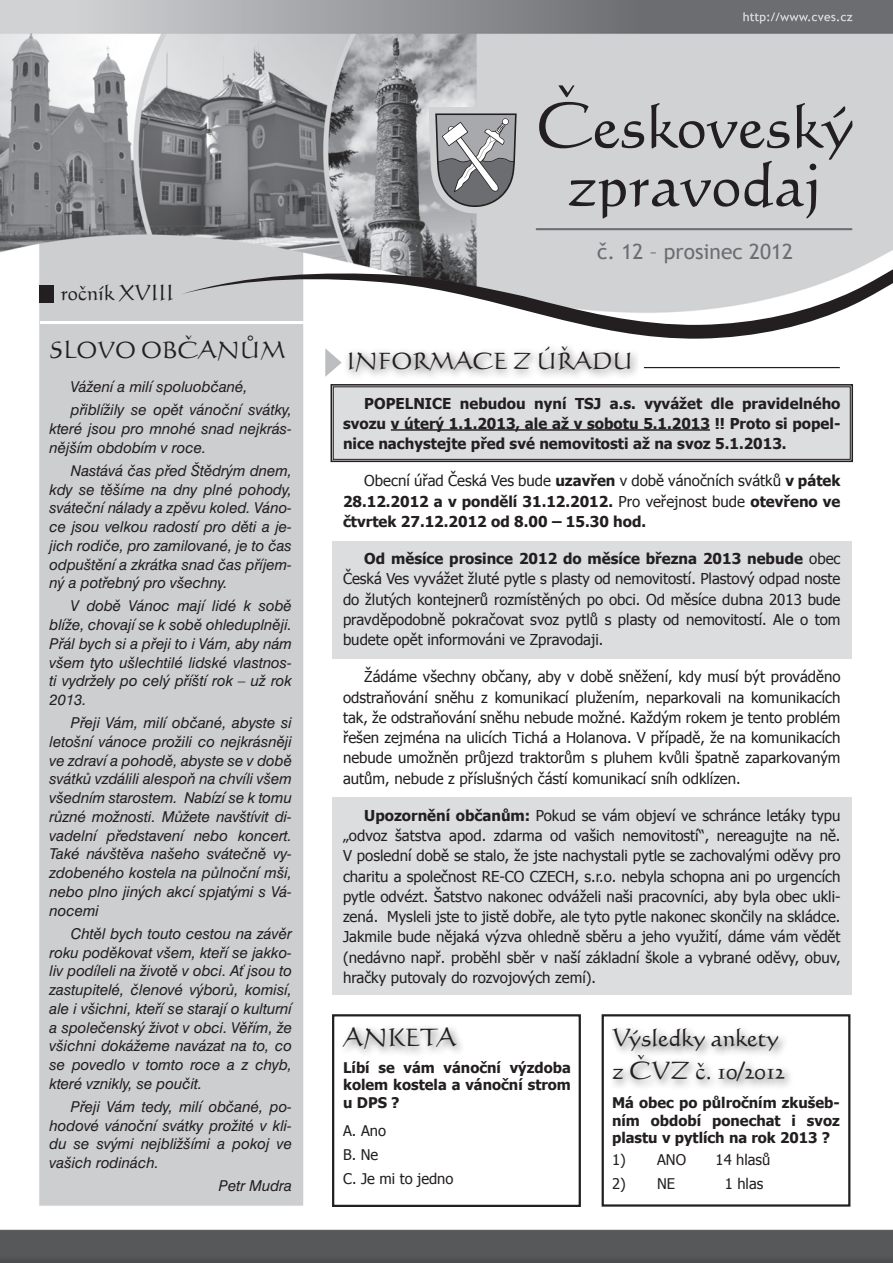
<style>
.page{position:relative;width:893px;height:1263px;background:#fff}
.page>*{position:absolute;margin:0;border:0;box-sizing:border-box;transform-origin:0 0}
.velky_nadpis{font:24px/33px "Calligraphic 421 AT Roman B";color:#231f20}
.velky_nadpis-2{font:22.5px "Calligraphic 421 AT Roman B";color:#231f20}
.t1{font:21px "Trebuchet MS";color:#6c6d70}
.t2{font:21px "Calligraphic 421 AT Roman B";color:#231f20}
.slovo_obcanum{font:15px/18.8px "Swiss 721 AT Italic";color:#231f20;text-align:justify}
.text{font:15px/20.2px "Tahoma";color:#231f20;text-align:justify}
.text-2{font:700 15px/20.2px "Tahoma";color:#231f20;text-align:justify}
.text_zmenseny{font:700 14.7px/17.1px "Tahoma";color:#231f20;text-align:justify}
.text_zmenseny-2{font:14.7px "Tahoma";color:#231f20}
.s1{font-weight:400}
.s2{font-weight:700}
</style>
<div class="page">
<img style="left:0;top:0;width:893px;height:1207px">
<div style="left:40px;top:285px;width:14px;height:17px;background:#231f20"></div>
<svg style="left:429px;top:107px;width:94px;height:112px;background:#a4a5a7"></svg>
<hr style="left:536px;top:228px;width:316px;height:2px;background:#6c6d70">
<svg style="left:539px;top:85px;width:313px;height:134px;background:#b9babc"></svg>
<svg style="left:182px;top:262px;width:711px;height:78px"></svg>
<hr style="left:40px;top:321px;width:264px;height:3px;background:#fff">
<svg style="left:743px;top:12px;width:109px;height:12px"></svg>
<img style="left:0;top:1229px;width:893px;height:34px">
<div style="left:332px;top:542px;width:519px;height:117px;background:#dcdddf"></div>
<div style="left:332px;top:797px;width:519px;height:197px;background:#dcdddf"></div>
<svg style="left:330px;top:383px;width:524px;height:80px;background:#d2d3d4"></svg>
<div style="left:333px;top:387px;width:517px;height:73px;border:1px solid #231f20"></div>
<div style="left:343px;top:341px;width:296px;height:40px;background:#231f20;opacity:.75"></div>
<hr style="left:391px;top:429px;width:319px;height:2px;background:#231f20">
<svg style="left:325px;top:348px;width:17px;height:29px"></svg>
<hr style="left:644px;top:367px;width:196px;height:1px;background:#231f20">
<div style="left:333px;top:1015px;width:247px;height:191px;background:#fff"></div>
<div style="left:332px;top:1014px;width:249px;height:193px;border:2px solid #231f20"></div>
<div style="left:603px;top:1015px;width:246px;height:190px;background:#fff"></div>
<div style="left:602px;top:1014px;width:248px;height:192px;border:2px solid #231f20"></div>
<div style="left:607px;top:1023px;width:186px;height:68px;background:#231f20;opacity:.75"></div>
<div style="left:338px;top:1022px;width:127px;height:36px;background:#231f20;opacity:.75"></div>
<p class="t2" style="left:61px;top:279px;width:114px">ročník XVIII</p>
<p class="t1" style="left:597px;top:239px;width:198px">č. 12 – prosinec 2012</p>
<p class="velky_nadpis-2" style="left:50px;top:335px;width:237px">SLOVO OBČANŮM</p>
<p class="velky_nadpis-2" style="left:347px;top:346px;width:288px">INFORMACE Z ÚŘADU</p>
<p class="slovo_obcanum" style="left:71px;top:378px;width:178px">Vážení a milí spoluobčané,</p>
<p class="slovo_obcanum" style="left:50px;top:401px;width:244px;text-indent:21px">přiblížily se opět vánoční svátky, které jsou pro mnohé snad nejkrás&shy;nějším obdobím v roce.</p>
<p class="slovo_obcanum" style="left:50px;top:461px;width:244px;text-indent:21px">Nastává čas před Štědrým dnem, kdy se těšíme na dny plné pohody, sváteční nálady a zpěvu koled. Váno&shy;ce jsou velkou radostí pro děti a je&shy;jich rodiče, pro zamilované, je to čas odpuštění a zkrátka snad čas příjem&shy;ný a potřebný pro všechny.</p>
<p class="slovo_obcanum" style="left:50px;top:597px;width:244px;text-indent:21px">V době Vánoc mají lidé k sobě blíže, chovají se k sobě ohleduplněji.<br>Přál bych si a přeji to i Vám, aby nám všem tyto ušlechtilé lidské vlastnos&shy;ti vydržely po celý příští rok – už rok 2013.</p>
<p class="slovo_obcanum" style="left:50px;top:713px;width:244px;text-indent:21px">Přeji Vám, milí občané, abyste si letošní vánoce prožili co nejkrásněji ve zdraví a pohodě, abyste se v době svátků vzdálili alespoň na chvíli všem všedním starostem. Nabízí se k tomu různé možnosti. Můžete navštívit di&shy;vadelní představení nebo koncert.<br>Také návštěva našeho svátečně vy&shy;zdobeného kostela na půlnoční mši, nebo plno jiných akcí spjatými s Vá&shy;nocemi</p>
<p class="slovo_obcanum" style="left:50px;top:924px;width:244px;text-indent:21px">Chtěl bych touto cestou na závěr roku poděkovat všem, kteří se jakko&shy;liv podíleli na životě v obci. Ať jsou to zastupitelé, členové výborů, komisí, ale i všichni, kteří se starají o kulturní a společenský život v obci. Věřím, že všichni dokážeme navázat na to, co se povedlo v tomto roce a z chyb, které vznikly, se poučit.</p>
<p class="slovo_obcanum" style="left:50px;top:1097px;width:244px;text-indent:21px">Přeji Vám tedy, milí občané, po&shy;hodové vánoční svátky prožité v kli&shy;du se svými nejbližšími a pokoj ve vašich rodinách.</p>
<p class="slovo_obcanum" style="left:219px;top:1176px;width:75px">Petr Mudra</p>
<p class="text-2" style="left:343px;top:392px;width:499px;text-indent:21px">POPELNICE nebudou nyní TSJ a.s. vyvážet dle pravidelného svozu v úterý 1.1.2013, ale až v sobotu 5.1.2013 !! Proto si popel&shy;nice nachystejte před své nemovitosti až na svoz 5.1.2013.</p>
<p class="text-2" style="left:343px;top:470px;width:499px;text-indent:21px"><span class="s1">Obecní úřad Česká Ves bude</span> uzavřen <span class="s1">v době vánočních svátků</span> v pátek 28.12.2012 a v pondělí 31.12.2012. <span class="s1">Pro veřejnost bude</span> otevřeno ve čtvrtek 27.12.2012 od 8.00 – 15.30 hod.</p>
<p class="text" style="left:343px;top:548px;width:499px;text-indent:21px"><span class="s2">Od měsíce prosince 2012 do měsíce března 2013 nebude</span> obec Česká Ves vyvážet žluté pytle s plasty od nemovitostí. Plastový odpad noste do žlutých kontejnerů rozmístěných po obci. Od měsíce dubna 2013 bude pravděpodobně pokračovat svoz pytlů s plasty od nemovitostí. Ale o tom budete opět informováni ve Zpravodaji.</p>
<p class="text" style="left:343px;top:666px;width:499px;text-indent:21px">Žádáme všechny občany, aby v době sněžení, kdy musí být prováděno odstraňování sněhu z komunikací plužením, neparkovali na komunikacích tak, že odstraňování sněhu nebude možné. Každým rokem je tento problém řešen zejména na ulicích Tichá a Holanova. V případě, že na komunikacích nebude umožněn průjezd traktorům s pluhem kvůli špatně zaparkovaným autům, nebude z příslušných částí komunikací sníh odklízen.</p>
<p class="text" style="left:343px;top:805px;width:499px;text-indent:21px"><span class="s2">Upozornění občanům:</span> Pokud se vám objeví ve schránce letáky typu „odvoz šatstva apod. zdarma od vašich nemovitostí“, nereagujte na ně.<br>V poslední době se stalo, že jste nachystali pytle se zachovalými oděvy pro charitu a společnost RE-CO CZECH, s.r.o. nebyla schopna ani po urgencích pytle odvézt. Šatstvo nakonec odváželi naši pracovníci, aby byla obec ukli&shy;zená. Mysleli jste to jistě dobře, ale tyto pytle nakonec skončily na skládce.<br>Jakmile bude nějaká výzva ohledně sběru a jeho využití, dáme vám vědět (nedávno např. proběhl sběr v naší základní škole a vybrané oděvy, obuv, hračky putovaly do rozvojových zemí).</p>
<p class="velky_nadpis" style="left:343px;top:1020px;width:115px">ANKETA</p>
<p class="velky_nadpis" style="left:612px;top:1020px;width:174px">Výsledky ankety z ČVZ č. 10/2012</p>
<p class="text_zmenseny" style="left:343px;top:1058px;width:229px">Líbí se vám vánoční výzdoba kolem kostela a vánoční strom u DPS ?</p>
<p class="text_zmenseny-2" style="left:343px;top:1120px;width:44px">A. Ano</p>
<p class="text_zmenseny-2" style="left:343px;top:1144px;width:37px">B. Ne</p>
<p class="text_zmenseny-2" style="left:343px;top:1168px;width:112px">C. Je mi to jedno</p>
<p class="text_zmenseny" style="left:612px;top:1093px;width:229px">Má obec po půlročním zkušeb&shy;ním období ponechat i svoz plastu v pytlích na rok 2013 ?</p>
<p class="text_zmenseny-2" style="left:612px;top:1150px;width:76px">1) ANO</p>
<p class="text_zmenseny-2" style="left:716px;top:1150px;width:56px">14 hlasů</p>
<p class="text_zmenseny-2" style="left:612px;top:1173px;width:65px">2) NE</p>
<p class="text_zmenseny-2" style="left:725px;top:1173px;width:40px">1 hlas</p>
</div>
